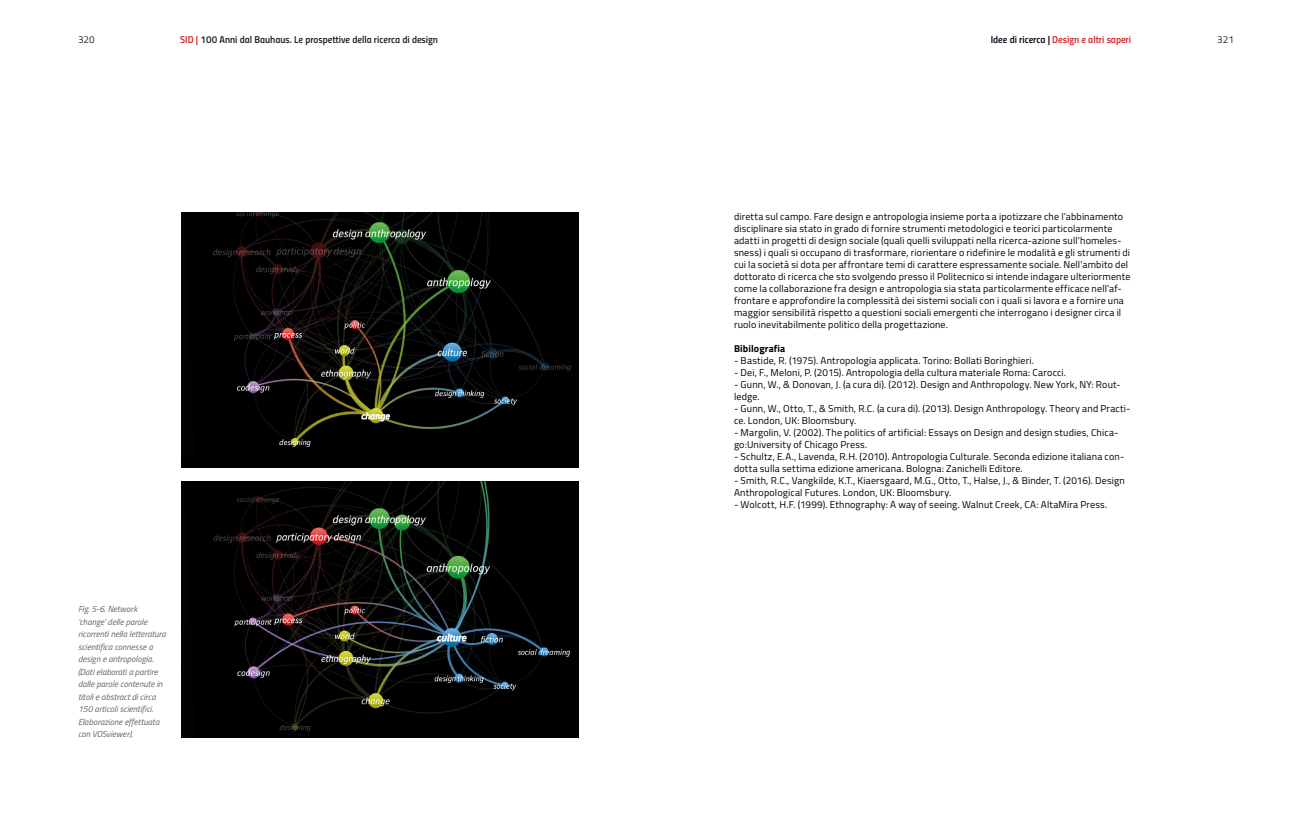
<style>
.page{position:relative;width:1312px;height:815px;background:#fff}
.page>*{position:absolute;margin:0;border:0;box-sizing:border-box;transform-origin:0 0}
.t1{font:10px/12px "Titillium";letter-spacing:.015em;color:#000}
.t2{font:10px "Titillium Semibold Upright";color:#231f20}
.t3{font:10px "Titillium Semibold Upright";color:#d1232a}
.t4{font:700 10px "Titillium";letter-spacing:.01em;color:#000}
.t5{font:10px "Titillium Regular Upright";color:#231f20}
.t6{font:italic 8.75px/12.5px "Titillium";color:#636366}
.s1{color:#d1232a}
.s2{color:#000912}
</style>
<div class="page">
<img style="left:181px;top:482px;width:397px;height:255px">
<img style="left:181px;top:213px;width:397px;height:255px">
<p class="t5" style="left:78px;top:32px;width:18px">320</p>
<p class="t2" style="left:180px;top:32px;width:259px"><span class="s1">SID |</span> 100 Anni dal Bauhaus. Le prospettive della ricerca di design</p>
<p class="t3" style="left:990px;top:32px;width:142px"><span class="s2">Idee di ricerca |</span> Design e altri saperi</p>
<p class="t5" style="left:1216px;top:32px;width:18px">321</p>
<p class="t6" style="left:78px;top:602px;width:89px">Fig. 5-6. Network ‘change’ delle parole ricorrenti nella letteratura scientifica connesse a design e antropologia. (Dati elaborati a partire dalle parole contenute in titoli e abstract di circa<br>150 articoli scientifici.<br>Elaborazione effettuata con VOSviewer).</p>
<p class="t1" style="left:733px;top:210px;width:398px">diretta sul campo. Fare design e antropologia insieme porta a ipotizzare che l’abbinamento disciplinare sia stato in grado di fornire strumenti metodologici e teorici particolarmente adatti in progetti di design sociale (quali quelli sviluppati nella ricerca-azione sull’homeles&shy;sness) i quali si occupano di trasformare, riorientare o ridefinire le modalità e gli strumenti di cui la società si dota per affrontare temi di carattere espressamente sociale. Nell’ambito del dottorato di ricerca che sto svolgendo presso il Politecnico si intende indagare ulteriormente come la collaborazione fra design e antropologia sia stata particolarmente efficace nell’af&shy;frontare e approfondire la complessità dei sistemi sociali con i quali si lavora e a fornire una maggior sensibilità rispetto a questioni sociali emergenti che interrogano i designer circa il ruolo inevitabilmente politico della progettazione.</p>
<p class="t4" style="left:733px;top:341px;width:53px">Bibilografia</p>
<p class="t1" style="left:733px;top:354px;width:301px">- Bastide, R. (1975). Antropologia applicata. Torino: Bollati Boringhieri.</p>
<p class="t1" style="left:733px;top:366px;width:333px">- Dei, F., Meloni, P. (2015). Antropologia della cultura materiale Roma: Carocci.</p>
<p class="t1" style="left:733px;top:378px;width:388px">- Gunn, W., &amp; Donovan, J. (a cura di). (2012). Design and Anthropology. New York, NY: Rout&shy;ledge.</p>
<p class="t1" style="left:733px;top:402px;width:398px">- Gunn, W., Otto, T., &amp; Smith, R.C. (a cura di). (2013). Design Anthropology. Theory and Practi&shy;ce. London, UK: Bloomsbury.</p>
<p class="t1" style="left:733px;top:426px;width:386px">- Margolin, V. (2002). The politics of artificial: Essays on Design and design studies, Chica&shy;go:University of Chicago Press.</p>
<p class="t1" style="left:733px;top:450px;width:392px">- Schultz, E.A., Lavenda, R.H. (2010). Antropologia Culturale. Seconda edizione italiana con&shy;dotta sulla settima edizione americana. Bologna: Zanichelli Editore.</p>
<p class="t1" style="left:733px;top:474px;width:392px">- Smith, R.C., Vangkilde, K.T., Kiaersgaard, M.G., Otto, T., Halse, J., &amp; Binder, T. (2016). Design<br>Anthropological Futures. London, UK: Bloomsbury.</p>
<p class="t1" style="left:733px;top:498px;width:374px">- Wolcott, H.F. (1999). Ethnography: A way of seeing. Walnut Creek, CA: AltaMira Press.</p>
</div>
